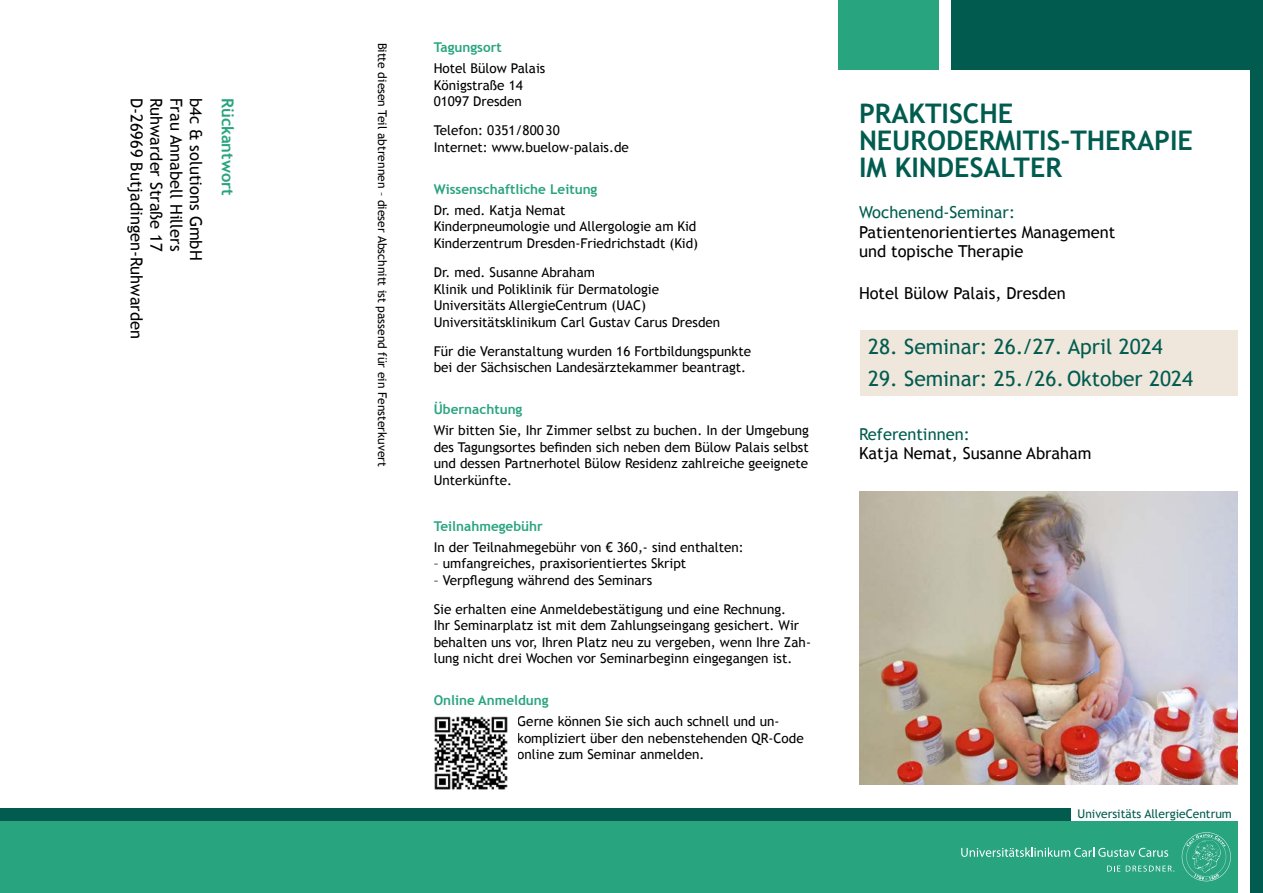
<style>
.page{position:relative;width:1263px;height:893px;background:#fff}
.page>*{position:absolute;margin:0;border:0;box-sizing:border-box;transform-origin:0 0}
.t1{font:700 27px/27px "Trebuchet MS";color:#015c4f}
.t2{font:21px "Trebuchet MS";color:#015c4f}
.t3{font:16.5px/19.8px "Trebuchet MS";color:#000}
.t4{font:16.5px "Trebuchet MS";color:#015c4f}
.t5{font:700 16.5px "Trebuchet MS";color:#28a47e}
.t6{font:13.5px/16.5px "Trebuchet MS";color:#000}
.t7{font:700 13.5px "Trebuchet MS";color:#28a47e}
.t8{font:12px "Trebuchet MS";color:#000}
.t9{font:12px "Trebuchet MS";color:#015c4f}
</style>
<div class="page">
<div style="left:1250px;top:0;width:13px;height:893px;background:#015c4f"></div>
<div style="left:0;top:814px;width:1237px;height:79px;background:#28a47e"></div>
<div style="left:951px;top:0;width:312px;height:69px;background:#015c4f"></div>
<div style="left:838px;top:0;width:100px;height:69px;background:#28a47e"></div>
<div style="left:0;top:808px;width:1083px;height:13px;background:#015c4f"></div>
<img style="left:859px;top:491px;width:378px;height:293px">
<svg style="left:1107px;top:866px;width:13px;height:5px"></svg>
<svg style="left:1126px;top:865px;width:48px;height:7px"></svg>
<svg style="left:961px;top:847px;width:207px;height:10px"></svg>
<svg style="left:1182px;top:832px;width:49px;height:49px"></svg>
<div style="left:1071px;top:804px;width:176px;height:17px;background:#fff"></div>
<div style="left:860px;top:330px;width:377px;height:66px;background:#efe6dc"></div>
<img style="left:434px;top:716px;width:74px;height:74px">
<p class="t3" style="left:146px;top:98px;width:242px;rotate:90deg">D-26969 Butjadingen-Ruhwarden</p>
<p class="t3" style="left:166px;top:98px;width:155px;rotate:90deg">Ruhwarder Straße 17</p>
<p class="t3" style="left:186px;top:98px;width:155px;rotate:90deg">Frau Annabell Hillers</p>
<p class="t3" style="left:206px;top:98px;width:164px;rotate:90deg">b4c &amp; solutions GmbH</p>
<p class="t5" style="left:238px;top:98px;width:99px;rotate:90deg">Rückantwort</p>
<p class="t8" style="left:389px;top:43px;width:425px;rotate:90deg">Bitte diesen Teil abtrennen – dieser Abschnitt ist passend für ein Fensterkuvert</p>
<p class="t7" style="left:434px;top:39px;width:70px">Tagungsort</p>
<p class="t6" style="left:434px;top:60px;width:113px">Hotel Bülow Palais<br>Königstraße 14<br>01097 Dresden</p>
<p class="t6" style="left:434px;top:123px;width:197px">Telefon: 0351/80030<br>Internet: www.buelow-palais.de</p>
<p class="t7" style="left:434px;top:181px;width:165px">Wissenschaftliche Leitung</p>
<p class="t6" style="left:434px;top:202px;width:266px">Dr. med. Katja Nemat<br>Kinderpneumologie und Allergologie am Kid<br>Kinderzentrum Dresden-Friedrichstadt (Kid)</p>
<p class="t6" style="left:434px;top:264px;width:288px">Dr. med. Susanne Abraham<br>Klinik und Poliklinik für Dermatologie Universitäts AllergieCentrum (UAC)<br>Universitätsklinikum Carl Gustav Carus Dresden</p>
<p class="t6" style="left:434px;top:343px;width:319px">Für die Veranstaltung wurden 16 Fortbildungspunkte bei der Sächsischen Landesärztekammer beantragt.</p>
<p class="t7" style="left:434px;top:401px;width:90px">Übernachtung</p>
<p class="t6" style="left:434px;top:422px;width:377px;text-align:justify">Wir bitten Sie, Ihr Zimmer selbst zu buchen. In der Umgebung des Tagungsortes befinden sich neben dem Bülow Palais selbst und dessen Partnerhotel Bülow Residenz zahlreiche geeignete Unterkünfte.</p>
<p class="t7" style="left:434px;top:518px;width:111px">Teilnahmegebühr</p>
<p class="t6" style="left:434px;top:539px;width:312px">In der Teilnahmegebühr von € 360,- sind enthalten:</p>
<p class="t6" style="left:434px;top:555px;width:254px">– umfangreiches, praxisorientiertes Skript</p>
<p class="t6" style="left:434px;top:565px;width:354px;line-height:29.2px">– Verpflegung während des Seminars<br>Sie erhalten eine Anmeldebestätigung und eine Rechnung.</p>
<p class="t6" style="left:434px;top:617px;width:379px">Ihr Seminarplatz ist mit dem Zahlungseingang gesichert. Wir behalten uns vor, Ihren Platz neu zu vergeben, wenn Ihre Zah&shy;lung nicht drei Wochen vor Seminarbeginn eingegangen ist.</p>
<p class="t7" style="left:434px;top:692px;width:116px">Online Anmeldung</p>
<p class="t6" style="left:517px;top:713px;width:288px">Gerne können Sie sich auch schnell und un&shy;kompliziert über den nebenstehenden QR-Code online zum Seminar anmelden.</p>
<h1 class="t1" style="left:859px;top:100px;width:335px">PRAKTISCHE<br>NEURODERMITIS-THERAPIE<br>IM KINDESALTER</h1>
<p class="t4" style="left:859px;top:202px;width:158px">Wochenend-Seminar:</p>
<p class="t3" style="left:859px;top:222px;width:258px">Patientenorientiertes Management und topische Therapie</p>
<p class="t3" style="left:859px;top:283px;width:208px">Hotel Bülow Palais, Dresden</p>
<h2 class="t2" style="left:868px;top:334px;width:296px">28. Seminar: 26./27. April 2024</h2>
<h2 class="t2" style="left:868px;top:366px;width:326px">29. Seminar: 25./26. Oktober 2024</h2>
<p class="t4" style="left:859px;top:424px;width:112px">Referentinnen:</p>
<p class="t3" style="left:859px;top:444px;width:234px">Katja Nemat, Susanne Abraham</p>
<p class="t9" style="left:1077px;top:806px;width:156px">Universitäts AllergieCentrum</p>
</div>
